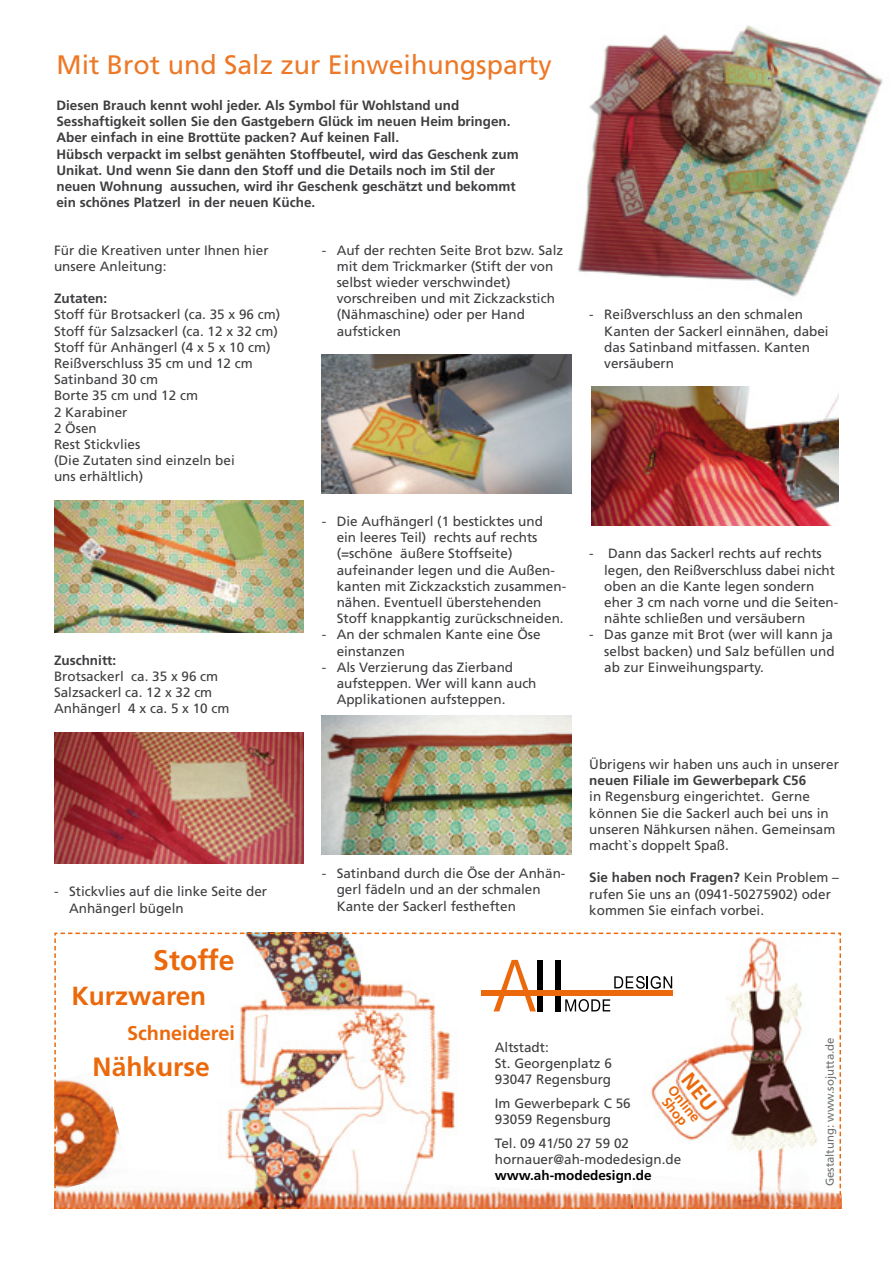
<style>
.page{position:relative;width:893px;height:1263px;background:#fff}
.page>*{position:absolute;margin:0;border:0;box-sizing:border-box;transform-origin:0 0}
.t1{font:700 28.35px "Frutiger";color:#eb690b}
.t2{font:26.7px "Frutiger";color:#ed7927}
.t3{font:700 26.4px "Frutiger";color:#eb690b}
.t4{font:700 26.25px "Frutiger";color:#eb690b}
.t5{font:700 19.95px "Frutiger";color:#eb690b}
.t6{font:13.5px/16.2px "Frutiger";color:#3e3d40}
.t7{font:700 13.5px/16.2px "Frutiger";color:#3e3d40}
.t8{font:700 13.5px "Frutiger";color:#000}
.t9{font:700 13.5px/12px "Frutiger";color:#eb690b;text-align:center}
.t10{font:11.4px "Frutiger";color:#707172}
.s1{font-weight:700}
</style>
<div class="page">
<img style="left:578px;top:25px;width:305px;height:272px">
<img style="left:54px;top:500px;width:250px;height:132px">
<img style="left:54px;top:732px;width:250px;height:132px">
<img style="left:322px;top:355px;width:249px;height:138px">
<img style="left:322px;top:715px;width:249px;height:139px">
<img style="left:591px;top:387px;width:248px;height:139px">
<svg style="left:54px;top:932px;width:787px;height:277px"></svg>
<h2 class="t2" style="left:56px;top:49px;width:497px">Mit Brot und Salz zur Einweihungsparty</h2>
<p class="t7" style="left:56px;top:97px;width:464px">Diesen Brauch kennt wohl jeder. Als Symbol für Wohlstand und Sesshaftigkeit sollen Sie den Gastgebern Glück im neuen Heim bringen.<br>Aber einfach in eine Brottüte packen? Auf keinen Fall.<br>Hübsch verpackt im selbst genähten Stoffbeutel, wird das Geschenk zum Unikat. Und wenn Sie dann den Stoff und die Details noch im Stil der neuen Wohnung aussuchen, wird ihr Geschenk geschätzt und bekommt ein schönes Platzerl in der neuen Küche.</p>
<p class="t6" style="left:54px;top:242px;width:216px">Für die Kreativen unter Ihnen hier unsere Anleitung:</p>
<p class="t7" style="left:54px;top:290px;width:55px">Zutaten:</p>
<p class="t6" style="left:54px;top:307px;width:228px">Stoff für Brotsackerl (ca. 35 x 96 cm)<br>Stoff für Salzsackerl (ca. 12 x 32 cm)<br>Stoff für Anhängerl (4 x 5 x 10 cm)<br>Reißverschluss 35 cm und 12 cm<br>Satinband 30 cm<br>Borte 35 cm und 12 cm<br>2 Karabiner<br>2 Ösen<br>Rest Stickvlies<br>(Die Zutaten sind einzeln bei<br>uns erhältlich)</p>
<p class="t7" style="left:54px;top:652px;width:64px">Zuschnitt:</p>
<p class="t6" style="left:54px;top:668px;width:177px">Brotsackerl ca. 35 x 96 cm<br>Salzsackerl ca. 12 x 32 cm<br>Anhängerl 4 x ca. 5 x 10 cm</p>
<p class="t6" style="left:337px;top:242px;width:228px;text-indent:-15px">- Auf der rechten Seite Brot bzw. Salz mit dem Trickmarker (Stift der von selbst wieder verschwindet) vorschreiben und mit Zickzackstich (Nähmaschine) oder per Hand aufsticken</p>
<p class="t6" style="left:337px;top:513px;width:231px;text-indent:-15px">- Die Aufhängerl (1 besticktes und<br>ein leeres Teil) rechts auf rechts (=schöne äußere Stoffseite) aufeinander legen und die Außen&shy;kanten mit Zickzackstich zusammen&shy;nähen. Eventuell überstehenden Stoff knappkantig zurückschneiden.</p>
<p class="t6" style="left:337px;top:627px;width:206px;text-indent:-15px">- An der schmalen Kante eine Öse einstanzen</p>
<p class="t6" style="left:337px;top:659px;width:201px;text-indent:-15px">- Als Verzierung das Zierband aufsteppen. Wer will kann auch<br>Applikationen aufsteppen.</p>
<p class="t6" style="left:69px;top:884px;width:200px;text-indent:-15px">- Stickvlies auf die linke Seite der<br>Anhängerl bügeln</p>
<h1 class="t1" style="left:153px;top:944px;width:83px">Stoffe</h1>
<h3 class="t4" style="left:71px;top:981px;width:136px">Kurzwaren</h3>
<p class="t6" style="left:337px;top:865px;width:230px;text-indent:-15px">- Satinband durch die Öse der Anhän&shy;gerl fädeln und an der schmalen<br>Kante der Sackerl festheften</p>
<p class="t6" style="left:604px;top:307px;width:226px;text-indent:-15px">- Reißverschluss an den schmalen<br>Kanten der Sackerl einnähen, dabei das Satinband mitfassen. Kanten versäubern</p>
<p class="t6" style="left:604px;top:546px;width:236px;text-indent:-15px">- Dann das Sackerl rechts auf rechts legen, den Reißverschluss dabei nicht oben an die Kante legen sondern eher 3 cm nach vorne und die Seiten&shy;nähte schließen und versäubern</p>
<p class="t6" style="left:604px;top:627px;width:232px;text-align:justify;text-indent:-15px">- Das ganze mit Brot (wer will kann ja selbst backen) und Salz befüllen und ab zur Einweihungsparty.</p>
<p class="t6" style="left:589px;top:756px;width:251px">Übrigens wir haben uns auch in unserer</p>
<p class="t7" style="left:589px;top:772px;width:218px">neuen Filiale im Gewerbepark C56</p>
<p class="t6" style="left:589px;top:789px;width:248px">in Regensburg eingerichtet. Gerne können Sie die Sackerl auch bei uns in unseren Nähkursen nähen. Gemeinsam macht`s doppelt Spaß.</p>
<p class="t6" style="left:589px;top:870px;width:251px"><span class="s1">Sie haben noch Fragen?</span> Kein Problem – rufen Sie uns an (0941-50275902) oder kommen Sie einfach vorbei.</p>
<h3 class="t5" style="left:127px;top:1022px;width:109px">Schneiderei</h3>
<h3 class="t3" style="left:93px;top:1051px;width:119px">Nähkurse</h3>
<p class="t6" style="left:495px;top:1039px;width:119px">Altstadt:<br>St. Georgenplatz 6<br>93047 Regensburg</p>
<p class="t6" style="left:495px;top:1095px;width:137px">Im Gewerbepark C 56<br>93059 Regensburg</p>
<p class="t6" style="left:495px;top:1135px;width:188px">Tel. 09 41/50 27 59 02 hornauer@ah-modedesign.de</p>
<p class="t8" style="left:495px;top:1168px;width:158px">www.ah-modedesign.de</p>
<p class="t9" style="left:676px;top:1083px;width:44px;rotate:51deg">Online<br>Shop</p>
<p class="t10" style="left:823px;top:1186px;width:150px;rotate:-90deg">Gestaltung: www.sojutta.de</p>
</div>
